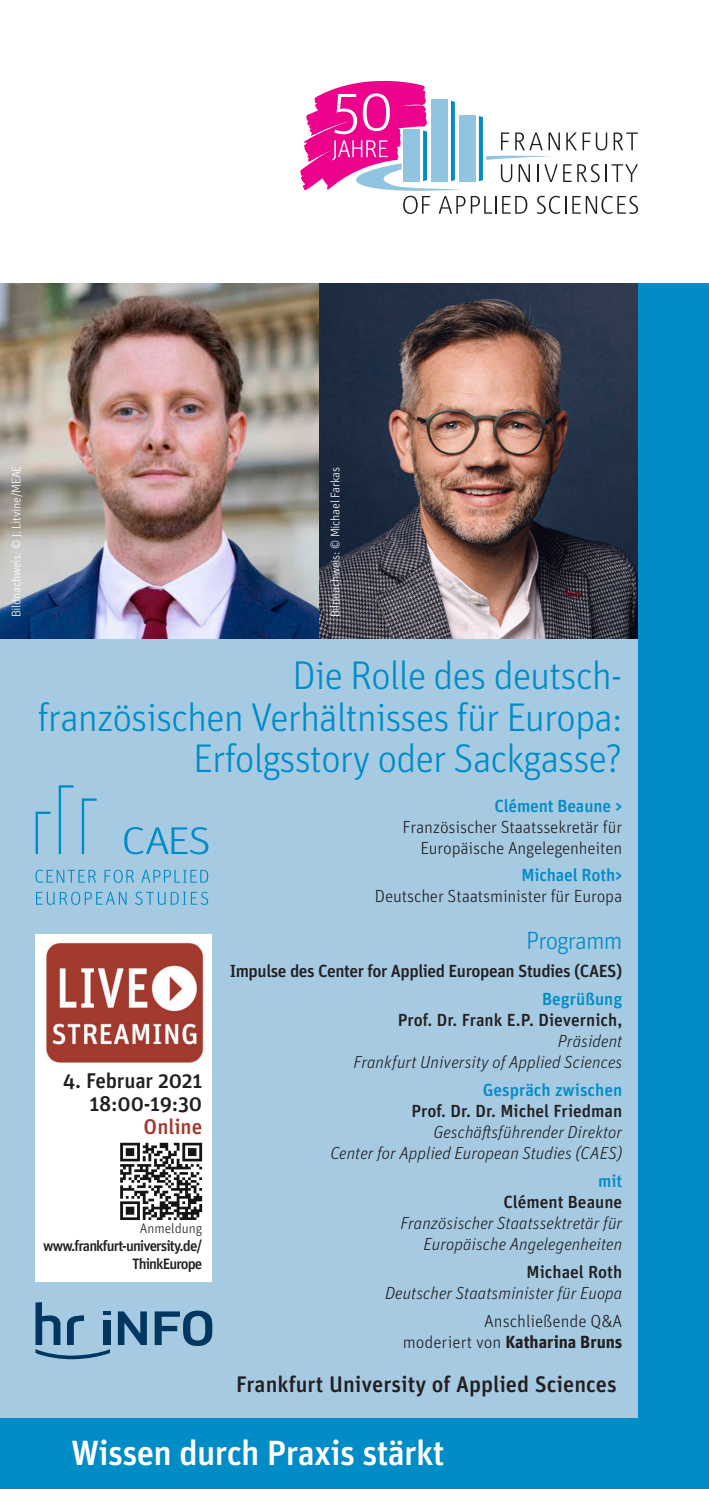
<style>
.page{position:relative;width:709px;height:1489px;background:#fff}
.page>*{position:absolute;margin:0;border:0;box-sizing:border-box;transform-origin:0 0}
.t1{font:300 40px/41.5px "Unit Pro";letter-spacing:-.03em;color:#008cc7;text-align:right}
.t2{font:500 35px "Unit Pro";letter-spacing:-.02em;color:#fff}
.t3{font:300 25px "Unit Pro";letter-spacing:-.04em;color:#008cc7}
.t4{font:500 22.5px "Unit Pro";color:#231f20}
.t5{font:500 21.25px/23px "Unit Pro";letter-spacing:-.01em;color:#231f20;text-align:right}
.t6{font:500 21.25px "Unit Pro";color:#a2392e}
.t7{font:italic 300 17.5px/21px "Unit Pro";color:#231f20;text-align:right}
.t8{font:300 17.5px/21px "Unit Pro";letter-spacing:-.01em;color:#231f20;text-align:right}
.t9{font:500 17.5px "Unit Pro";color:#231f20}
.t10{font:500 17.5px "Unit Pro";color:#008cc7}
.t11{font:500 17.5px "Unit Pro";letter-spacing:-.025em;color:#231f20}
.t12{font:500 15px/18px "Unit Pro";letter-spacing:-.06em;color:#231f20;text-align:right}
.t13{font:300 13.75px "Unit Pro";color:#231f20}
.t14{font:300 12.5px "Unit Pro";letter-spacing:-.025em;color:#fff}
.s1{font-weight:700}
</style>
<div class="page">
<div style="left:0;top:283px;width:638px;height:1205px;background:#a6cae2"></div>
<div style="left:35px;top:934px;width:177px;height:347px;background:#fff"></div>
<img style="left:46px;top:943px;width:158px;height:120px">
<svg style="left:120px;top:1143px;width:83px;height:77px"></svg>
<svg style="left:120px;top:1142px;width:82px;height:77px"></svg>
<svg style="left:36px;top:891px;width:172px;height:13px"></svg>
<svg style="left:35px;top:869px;width:173px;height:13px"></svg>
<svg style="left:124px;top:827px;width:84px;height:27px"></svg>
<svg style="left:35px;top:785px;width:62px;height:69px"></svg>
<img style="left:0;top:283px;width:638px;height:355px">
<svg style="left:118px;top:1311px;width:29px;height:33px"></svg>
<svg style="left:155px;top:1310px;width:57px;height:35px"></svg>
<svg style="left:35px;top:1302px;width:75px;height:57px"></svg>
<div style="left:0;top:1417px;width:709px;height:71px;background:#008cc7"></div>
<div style="left:638px;top:283px;width:71px;height:1205px;background:#008cc7"></div>
<svg style="left:471px;top:196px;width:56px;height:18px"></svg>
<svg style="left:537px;top:196px;width:29px;height:18px"></svg>
<svg style="left:572px;top:196px;width:66px;height:18px"></svg>
<div style="left:459px;top:115px;width:16px;height:67px;background:#90c4e1"></div>
<svg style="left:479px;top:116px;width:159px;height:66px"></svg>
<svg style="left:300px;top:80px;width:165px;height:134px"></svg>
<p class="t14" style="left:8px;top:617px;width:153px;rotate:-90deg">Bildnachweis: © J. Litvine/MEAE</p>
<p class="t14" style="left:327px;top:617px;width:152px;rotate:-90deg">Bildnachweis: © Michael Farkas</p>
<h1 class="t1" style="left:37px;top:653px;width:586px">Die Rolle des deutsch-<br>französischen Verhältnisses für Europa:<br>Erfolgsstory oder Sackgasse?</h1>
<p class="t10" style="left:494px;top:793px;width:129px">Clément Beaune &gt;</p>
<p class="t8" style="left:402px;top:815px;width:221px">Französischer Staatssekretär für<br>Europäische Angelegenheiten</p>
<p class="t10" style="left:521px;top:862px;width:102px">Michael Roth&gt;</p>
<p class="t8" style="left:375px;top:885px;width:249px">Deutscher Staatsminister für Europa</p>
<h3 class="t3" style="left:526px;top:923px;width:98px">Programm</h3>
<p class="t11" style="left:230px;top:958px;width:394px">Impulse des Center for Applied European Studies (CAES)</p>
<p class="t10" style="left:542px;top:986px;width:82px">Begrüßung</p>
<p class="t9" style="left:398px;top:1007px;width:226px">Prof. Dr. Frank E.P. Dievernich,</p>
<p class="t7" style="left:353px;top:1029px;width:270px">Präsident<br>Frankfurt University of Applied Sciences</p>
<p class="t10" style="left:482px;top:1077px;width:141px">Gespräch zwischen</p>
<p class="t9" style="left:411px;top:1098px;width:212px">Prof. Dr. Dr. Michel Friedman</p>
<p class="t7" style="left:330px;top:1120px;width:293px">Geschäftsführender Direktor<br>Center for Applied European Studies (CAES)</p>
<p class="t10" style="left:598px;top:1167px;width:26px">mit</p>
<p class="t9" style="left:503px;top:1188px;width:120px">Clément Beaune</p>
<p class="t7" style="left:400px;top:1211px;width:223px">Französischer Staatssektretär für<br>Europäische Angelegenheiten</p>
<p class="t9" style="left:526px;top:1258px;width:97px">Michael Roth</p>
<p class="t7" style="left:385px;top:1281px;width:239px">Deutscher Staatsminister für Euopa</p>
<p class="t8" style="left:403px;top:1309px;width:221px">Anschließende Q&amp;A<br>moderiert von <span class="s1">Katharina Bruns</span></p>
<p class="t5" style="left:63px;top:1067px;width:141px">4. Februar 2021<br>18:00-19:30</p>
<p class="t6" style="left:144px;top:1111px;width:60px">Online</p>
<p class="t13" style="left:140px;top:1219px;width:64px">Anmeldung</p>
<p class="t12" style="left:43px;top:1236px;width:161px">www.frankfurt-university.de/<br>ThinkEurope</p>
<p class="t4" style="left:236px;top:1367px;width:382px">Frankfurt University of Applied Sciences</p>
<h2 class="t2" style="left:71px;top:1427px;width:375px">Wissen durch Praxis stärkt</h2>
</div>
